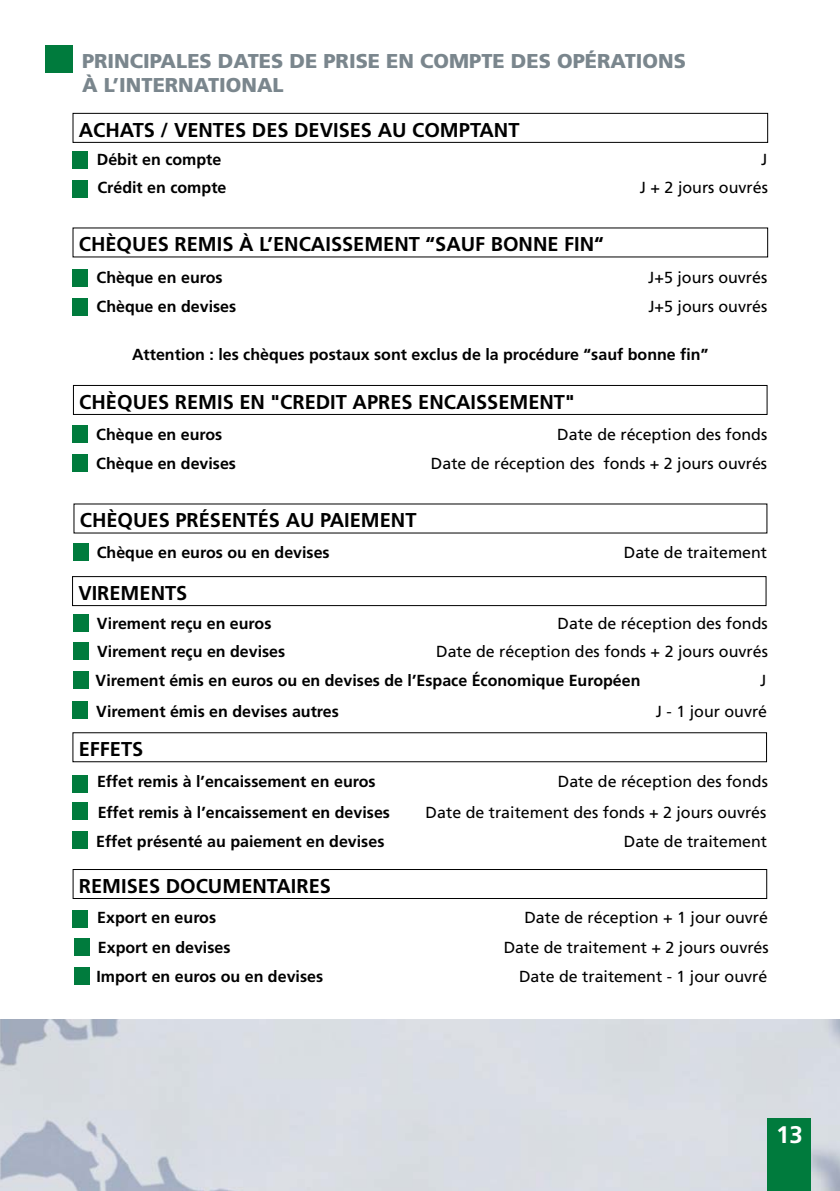
<style>
.page{position:relative;width:840px;height:1191px;background:#fff}
.page>*{position:absolute;margin:0;border:0;box-sizing:border-box;transform-origin:0 0}
.t1{font:700 24px "Frutiger";color:#fff}
.t2{font:700 20px "Frutiger";color:#000}
.t3{font:900 20px/24px "Frutiger";color:#7a868d}
.t4{font:700 16px "Frutiger";color:#000}
.t5{font:16px "Frutiger";color:#000}
</style>
<div class="page">
<div style="left:0;top:1019px;width:839px;height:172px;background:#d9dde2"></div>
<div style="left:767px;top:1119px;width:43px;height:72px;background:#007b3d"></div>
<div style="left:46px;top:45px;width:27px;height:28px;background:#007b3d"></div>
<div style="left:73px;top:113px;width:694px;height:30px;border:1px solid #000"></div>
<div style="left:72px;top:151px;width:15px;height:17px;background:#007b3d"></div>
<div style="left:72px;top:269px;width:15px;height:17px;background:#007b3d"></div>
<div style="left:72px;top:298px;width:15px;height:17px;background:#007b3d"></div>
<div style="left:73px;top:385px;width:693px;height:30px;border:1px solid #000"></div>
<div style="left:72px;top:425px;width:16px;height:17px;background:#007b3d"></div>
<div style="left:72px;top:454px;width:16px;height:17px;background:#007b3d"></div>
<div style="left:73px;top:544px;width:15px;height:17px;background:#007b3d"></div>
<div style="left:72px;top:576px;width:693px;height:30px;border:1px solid #000"></div>
<div style="left:73px;top:615px;width:15px;height:17px;background:#007b3d"></div>
<div style="left:73px;top:642px;width:15px;height:17px;background:#007b3d"></div>
<div style="left:73px;top:671px;width:15px;height:17px;background:#007b3d"></div>
<div style="left:72px;top:775px;width:16px;height:17px;background:#007b3d"></div>
<div style="left:72px;top:180px;width:15px;height:17px;background:#007b3d"></div>
<div style="left:72px;top:702px;width:16px;height:17px;background:#007b3d"></div>
<div style="left:72px;top:803px;width:16px;height:17px;background:#007b3d"></div>
<div style="left:72px;top:832px;width:16px;height:17px;background:#007b3d"></div>
<div style="left:73px;top:869px;width:693px;height:29px;border:1px solid #000"></div>
<div style="left:73px;top:910px;width:15px;height:17px;background:#007b3d"></div>
<div style="left:74px;top:938px;width:15px;height:17px;background:#007b3d"></div>
<div style="left:74px;top:967px;width:15px;height:17px;background:#007b3d"></div>
<p class="t3" style="left:82px;top:49px;width:605px">PRINCIPALES DATES DE PRISE EN COMPTE DES OPÉRATIONS<br>À L’INTERNATIONAL</p>
<p class="t2" style="left:79px;top:118px;width:442px">ACHATS / VENTES DES DEVISES AU COMPTANT</p>
<p class="t4" style="left:97px;top:150px;width:126px">Débit en compte</p>
<p class="t5" style="left:760px;top:150px;width:8px">J</p>
<p class="t4" style="left:97px;top:178px;width:130px">Crédit en compte</p>
<p class="t5" style="left:639px;top:178px;width:129px">J + 2 jours ouvrés</p>
<p class="t2" style="left:79px;top:232px;width:526px">CHÈQUES REMIS À L’ENCAISSEMENT “SAUF BONNE FIN“</p>
<p class="t4" style="left:96px;top:268px;width:127px">Chèque en euros</p>
<p class="t5" style="left:648px;top:268px;width:120px">J+5 jours ouvrés</p>
<p class="t4" style="left:96px;top:297px;width:141px">Chèque en devises</p>
<p class="t5" style="left:648px;top:297px;width:120px">J+5 jours ouvrés</p>
<p class="t4" style="left:132px;top:345px;width:577px">Attention : les chèques postaux sont exclus de la procédure “sauf bonne fin”</p>
<p class="t2" style="left:79px;top:390px;width:496px">CHÈQUES REMIS EN "CREDIT APRES ENCAISSEMENT"</p>
<p class="t4" style="left:96px;top:424px;width:127px">Chèque en euros</p>
<p class="t5" style="left:557px;top:424px;width:211px">Date de réception des fonds</p>
<p class="t4" style="left:96px;top:454px;width:141px">Chèque en devises</p>
<p class="t5" style="left:430px;top:454px;width:337px">Date de réception des fonds + 2 jours ouvrés</p>
<p class="t2" style="left:80px;top:508px;width:338px">CHÈQUES PRÉSENTÉS AU PAIEMENT</p>
<p class="t4" style="left:97px;top:543px;width:234px">Chèque en euros ou en devises</p>
<p class="t5" style="left:623px;top:543px;width:145px">Date de traitement</p>
<p class="t2" style="left:78px;top:581px;width:110px">VIREMENTS</p>
<p class="t4" style="left:97px;top:614px;width:176px">Virement reçu en euros</p>
<p class="t5" style="left:557px;top:614px;width:211px">Date de réception des fonds</p>
<p class="t4" style="left:97px;top:642px;width:190px">Virement reçu en devises</p>
<p class="t5" style="left:436px;top:642px;width:333px">Date de réception des fonds + 2 jours ouvrés</p>
<p class="t4" style="left:96px;top:671px;width:546px">Virement émis en euros ou en devises de l’Espace Économique Européen</p>
<p class="t5" style="left:759px;top:671px;width:8px">J</p>
<p class="t4" style="left:96px;top:701px;width:244px">Virement émis en devises autres</p>
<p class="t5" style="left:655px;top:701px;width:113px">J - 1 jour ouvré</p>
<p class="t2" style="left:79px;top:737px;width:66px">EFFETS</p>
<p class="t4" style="left:97px;top:772px;width:280px">Effet remis à l’encaissement en euros</p>
<p class="t5" style="left:557px;top:772px;width:211px">Date de réception des fonds</p>
<p class="t4" style="left:98px;top:802px;width:293px">Effet remis à l’encaissement en devises</p>
<p class="t5" style="left:425px;top:802px;width:342px">Date de traitement des fonds + 2 jours ouvrés</p>
<p class="t4" style="left:96px;top:831px;width:289px">Effet présenté au paiement en devises</p>
<p class="t5" style="left:623px;top:831px;width:145px">Date de traitement</p>
<p class="t2" style="left:79px;top:874px;width:253px">REMISES DOCUMENTAIRES</p>
<p class="t4" style="left:97px;top:907px;width:120px">Export en euros</p>
<p class="t5" style="left:524px;top:907px;width:245px">Date de réception + 1 jour ouvré</p>
<p class="t4" style="left:98px;top:938px;width:134px">Export en devises</p>
<p class="t5" style="left:503px;top:938px;width:266px">Date de traitement + 2 jours ouvrés</p>
<p class="t4" style="left:96px;top:967px;width:228px">Import en euros ou en devises</p>
<p class="t5" style="left:518px;top:967px;width:250px">Date de traitement - 1 jour ouvré</p>
<h1 class="t1" style="left:775px;top:1120px;width:28px">13</h1>
</div>
